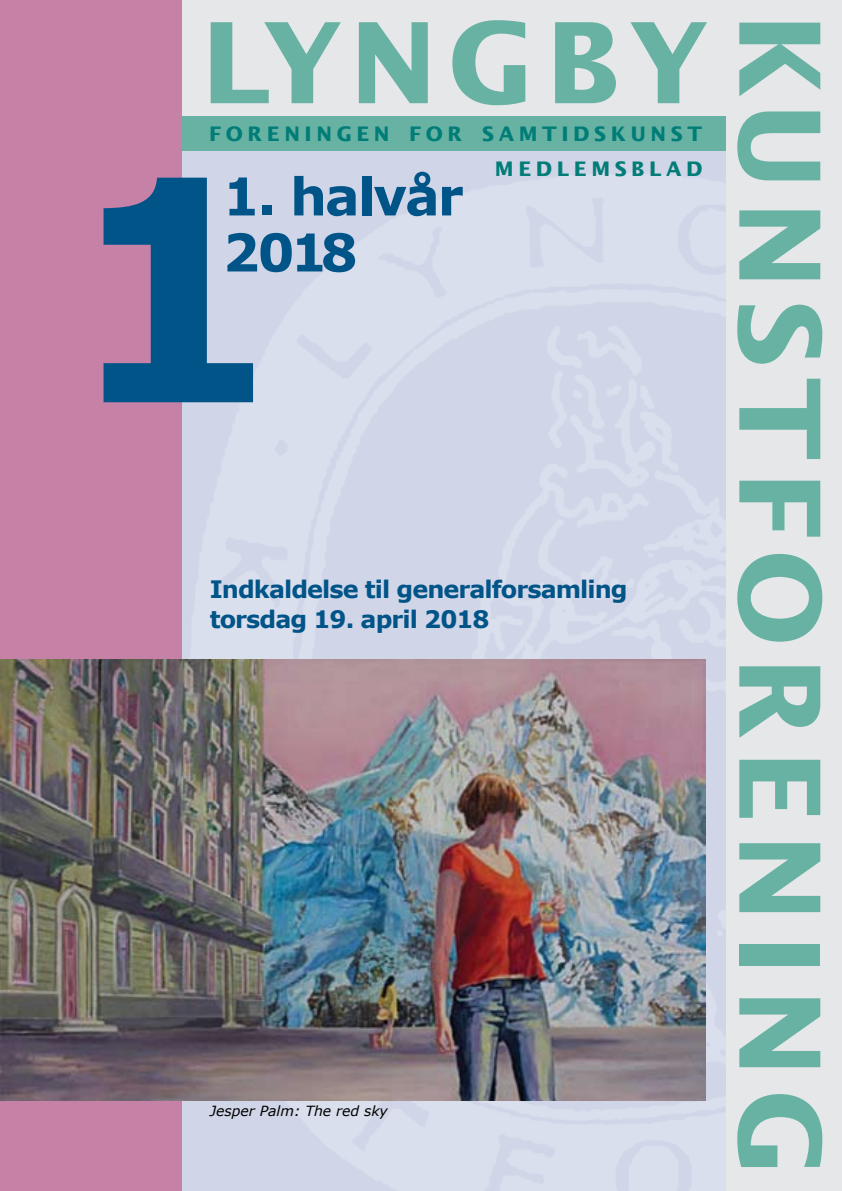
<style>
.page{position:relative;width:842px;height:1191px;background:#fff}
.page>*{position:absolute;margin:0;border:0;box-sizing:border-box;transform-origin:0 0}
.t1{font:700 308px "Verdana";color:#005488}
.t2{font:700 112px "Lucida Sans";letter-spacing:.1em;color:#68b2a4}
.t3{font:700 52px/56px "Verdana";letter-spacing:-.04em;color:#005488}
.t4{font:700 24px/30px "Verdana";letter-spacing:-.04em;color:#005488}
.t5{font:700 20px "Lucida Sans";letter-spacing:.23em;color:#007d77}
.t6{font:italic 14px "Verdana";color:#000}
</style>
<div class="page">
<div style="left:134px;top:0;width:708px;height:1191px;background:#e6e7e8"></div>
<img style="left:181px;top:151px;width:545px;height:1040px">
<div style="left:181px;top:116px;width:545px;height:35px;background:#68b2a4"></div>
<div style="left:0;top:0;width:181px;height:1191px;background:#c681a7"></div>
<img style="left:0;top:659px;width:705px;height:441px">
<h2 class="t2" style="left:201px;top:-5px;width:510px">LYNGBY</h2>
<h2 class="t2" style="left:847px;top:13px;width:1163px;rotate:90deg">KUNSTFORENING</h2>
<p class="t5" style="left:209px;top:121px;width:494px">FORENINGEN FOR SAMTIDSKUNST</p>
<p class="t5" style="left:495px;top:157px;width:209px">MEDLEMSBLAD</p>
<h3 class="t3" style="left:223px;top:169px;width:242px">1. halvår<br>2018</h3>
<h1 class="t1" style="left:64px;top:90px;width:220px">1</h1>
<p class="t4" style="left:210px;top:575px;width:419px">Indkaldelse til generalforsamling torsdag 19. april 2018</p>
<p class="t6" style="left:210px;top:1101px;width:180px">Jesper Palm: The red sky</p>
</div>
